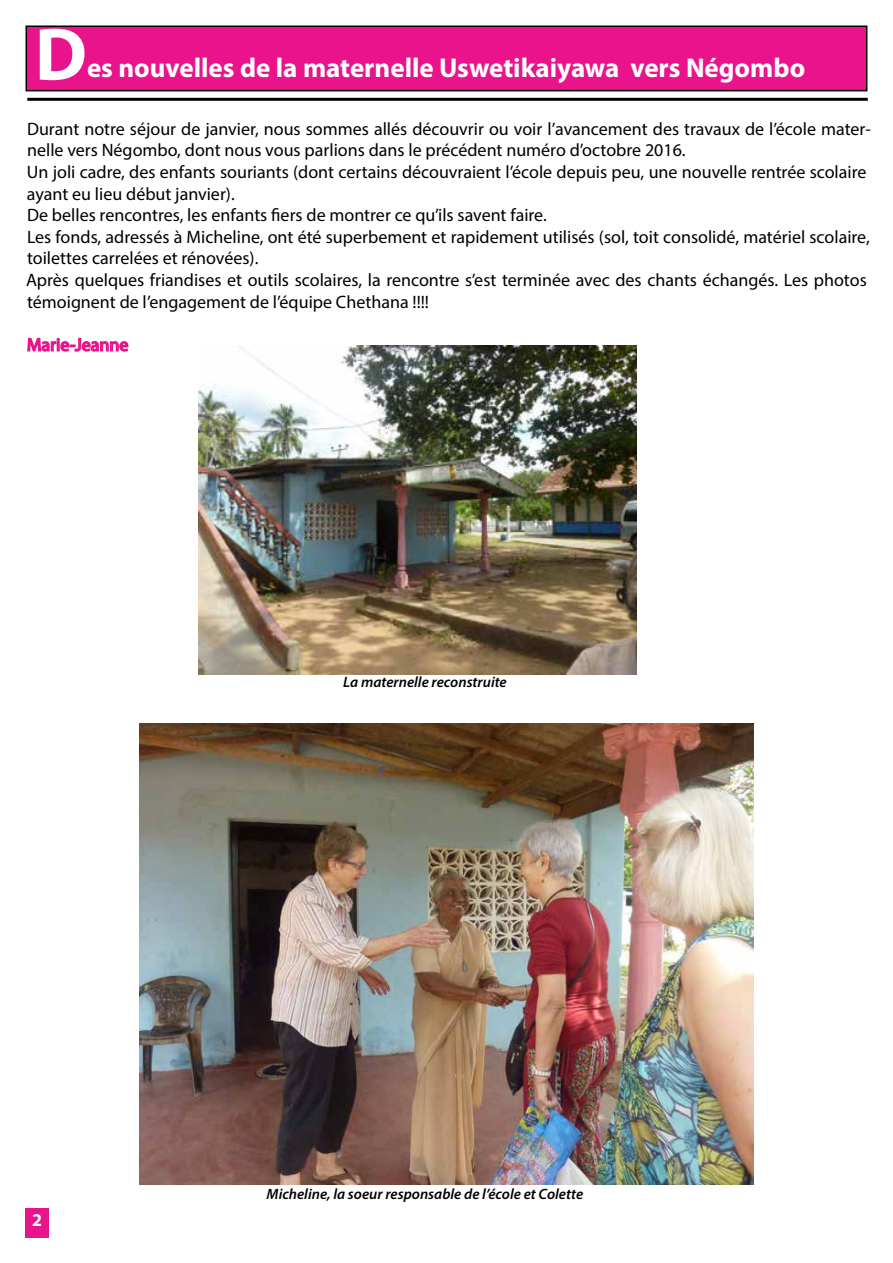
<style>
.page{position:relative;width:893px;height:1263px;background:#fff}
.page>*{position:absolute;margin:0;border:0;box-sizing:border-box;transform-origin:0 0}
.t1{font:700 75px "Myriad Pro";color:#fff}
.t2{font:700 27.3px "Myriad Pro";color:#fff}
.t3{font:18px/21.6px "Myriad Pro";color:#000}
.t4{font:700 18px "Myriad Pro";color:#fff}
.t5{font:italic 600 15px "Myriad Pro";color:#000}
.s1{font-size:27px}
</style>
<div class="page">
<div style="left:26px;top:26px;width:841px;height:65px;background:#e9138c"></div>
<div style="left:26px;top:26px;width:841px;height:65px;border:2px solid #000"></div>
<div style="left:26px;top:1208px;width:23px;height:29px;background:#e9138c"></div>
<hr style="left:27px;top:98px;width:841px;height:3px;background:#000">
<svg style="left:27px;top:337px;width:102px;height:15px"></svg>
<img style="left:198px;top:346px;width:438px;height:328px">
<img style="left:140px;top:723px;width:613px;height:461px">
<h1 class="t1" style="left:35px;top:5px;width:54px">D</h1>
<h2 class="t2" style="left:87px;top:50px;width:720px"><span class="s1">es n</span>ouvelles de la maternelle Uswetikaiyawa vers Négombo</h2>
<p class="t3" style="left:26px;top:118px;width:846px">Durant notre séjour de janvier, nous sommes allés découvrir ou voir l’avancement des travaux de l’école mater&shy;nelle vers Négombo, dont nous vous parlions dans le précédent numéro d’octobre 2016.<br>Un joli cadre, des enfants souriants (dont certains découvraient l’école depuis peu, une nouvelle rentrée scolaire ayant eu lieu début janvier).<br>De belles rencontres, les enfants fiers de montrer ce qu’ils savent faire.<br>Les fonds, adressés à Micheline, ont été superbement et rapidement utilisés (sol, toit consolidé, matériel scolaire, toilettes carrelées et rénovées).<br>Après quelques friandises et outils scolaires, la rencontre s’est terminée avec des chants échangés. Les photos témoignent de l’engagement de l’équipe Chethana !!!!</p>
<p class="t5" style="left:343px;top:672px;width:165px">La maternelle reconstruite</p>
<p class="t4" style="left:32px;top:1208px;width:11px">2</p>
<p class="t5" style="left:267px;top:1184px;width:318px">Micheline, la soeur responsable de l’école et Colette</p>
</div>
